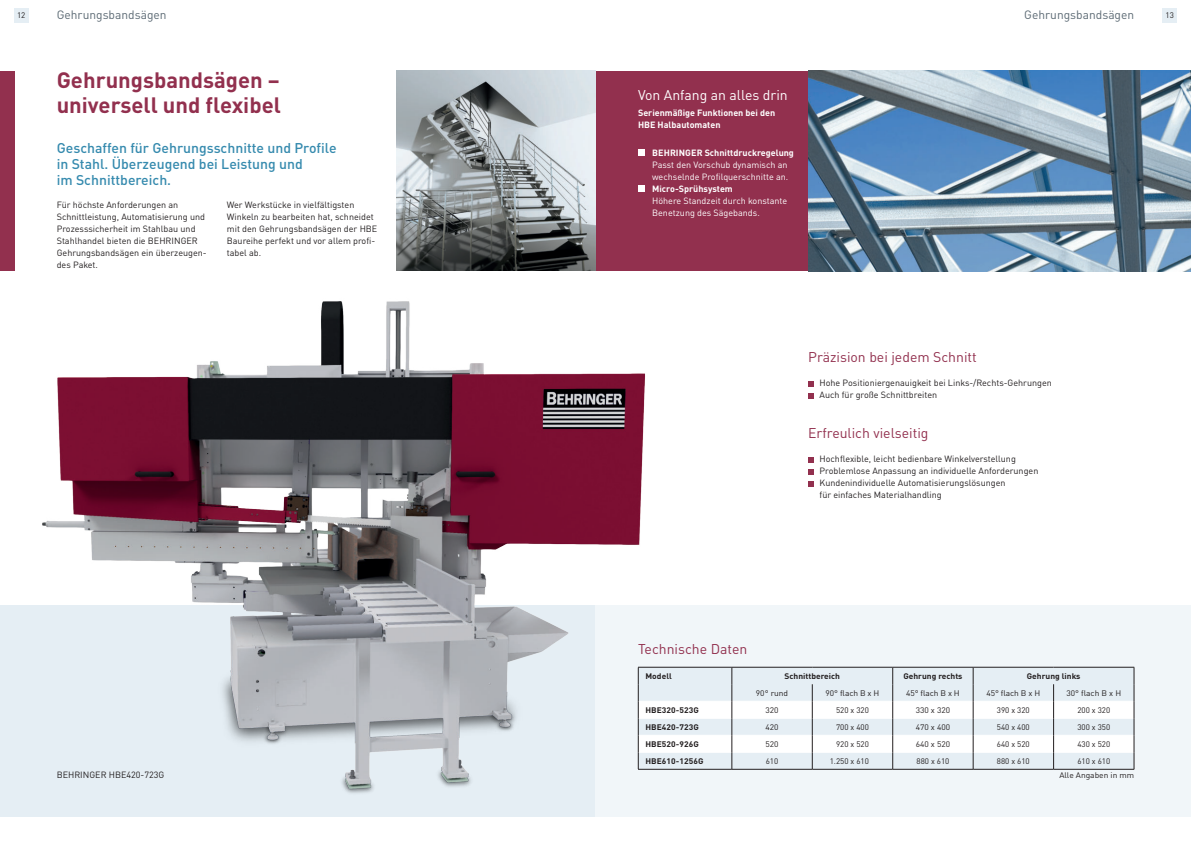
<style>
.page{position:relative;width:1191px;height:842px;background:#fff}
.page>*{position:absolute;margin:0;border:0;box-sizing:border-box;transform-origin:0 0}
.t1{font:700 22px/25px "DIN Pro";color:#92304e}
.t2{font:500 14px/16px "DIN Pro";color:#358aae}
.t3{font:14px "DIN Pro";color:#92304e}
.t4{font:14px "DIN Pro";color:#fff}
.t5{font:12px "DIN Pro";color:#5c6a74}
.t6{font:9px/12px "DIN Pro";color:#231f20}
.t7{font:9px/12px "DIN Pro";color:#fff}
.t8{font:700 9px/12px "DIN Pro";color:#fff}
.t9{font:8px/14.6px "DIN Pro";color:#231f20}
.t10{font:700 8px "DIN Pro";letter-spacing:.01em;color:#231f20;scale:1.05 1}
.t11{font:8px "DIN Pro";color:#231f20;scale:1.05 1}
.s1{color:#e5eef4}
</style>
<div class="page">
<div style="left:595px;top:71px;width:213px;height:200px;background:#92304e"></div>
<img style="left:808px;top:71px;width:382px;height:200px">
<div style="left:0;top:605px;width:1191px;height:211px;background:#e5eef4"></div>
<div style="left:595px;top:605px;width:595px;height:211px;background:#f1f6f9"></div>
<div style="left:14px;top:8px;width:14px;height:14px;background:#e5eef4"></div>
<div style="left:1162px;top:8px;width:14px;height:14px;background:#e5eef4"></div>
<div style="left:0;top:71px;width:14px;height:200px;background:#92304e"></div>
<img style="left:42px;top:301px;width:771px;height:492px">
<img style="left:397px;top:71px;width:198px;height:200px">
<svg style="left:638px;top:150px;width:6px;height:6px"></svg>
<svg style="left:638px;top:186px;width:6px;height:6px"></svg>
<svg style="left:808px;top:381px;width:6px;height:5px"></svg>
<svg style="left:808px;top:393px;width:6px;height:5px"></svg>
<svg style="left:808px;top:457px;width:6px;height:5px"></svg>
<svg style="left:808px;top:469px;width:6px;height:5px"></svg>
<svg style="left:808px;top:481px;width:6px;height:5px"></svg>
<hr style="left:638px;top:769px;width:94px;height:1px;background:#231f20">
<svg style="left:638px;top:667px;width:496px;height:102px"></svg>
<hr style="left:732px;top:769px;width:80px;height:1px;background:#231f20">
<hr style="left:812px;top:769px;width:80px;height:1px;background:#231f20">
<hr style="left:892px;top:769px;width:81px;height:1px;background:#231f20">
<hr style="left:973px;top:769px;width:80px;height:1px;background:#231f20">
<hr style="left:1053px;top:769px;width:81px;height:1px;background:#231f20">
<h3 class="t5" style="left:57px;top:9px;width:111px">Gehrungsbandsägen</h3>
<h3 class="t5" style="left:1024px;top:9px;width:111px">Gehrungsbandsägen</h3>
<p class="t9" style="left:17px;top:8px;width:10px">12</p>
<p class="t9" style="left:1165px;top:8px;width:10px">13</p>
<h1 class="t1" style="left:57px;top:68px;width:226px">Gehrungsbandsägen – universell und flexibel</h1>
<h2 class="t2" style="left:57px;top:140px;width:281px">Geschaffen für Gehrungsschnitte und Profile in Stahl. Überzeugend bei Leistung und<br>im Schnittbereich.</h2>
<p class="t6" style="left:57px;top:199px;width:152px">Für höchste Anforderungen an<br>Schnittleistung, Automatisierung und<br>Prozesssicherheit im Stahlbau und<br>Stahlhandel bieten die BEHRINGER<br>Gehrungsbandsägen ein überzeugen&shy;des Paket.</p>
<p class="t6" style="left:227px;top:199px;width:152px">Wer Werkstücke in vielfältigsten<br>Winkeln zu bearbeiten hat, schneidet mit den Gehrungsbandsägen der HBE<br>Baureihe perfekt und vor allem profi&shy;tabel ab.</p>
<p class="t6" style="left:57px;top:769px;width:109px">BEHRINGER HBE420-723G</p>
<h2 class="t4" style="left:638px;top:88px;width:151px">Von Anfang an alles drin</h2>
<p class="t8" style="left:638px;top:107px;width:139px">Serienmäßige Funktionen bei den<br>HBE Halbautomaten</p>
<p class="t8" style="left:652px;top:147px;width:143px">BEHRINGER Schnittdruckregelung</p>
<p class="t7" style="left:652px;top:159px;width:137px">Passt den Vorschub dynamisch an wechselnde Profilquerschnitte an.</p>
<p class="t8" style="left:652px;top:183px;width:82px">Micro-Sprühsystem</p>
<p class="t7" style="left:652px;top:195px;width:137px">Höhere Standzeit durch konstante<br>Benetzung des Sägebands.</p>
<h2 class="t3" style="left:808px;top:350px;width:170px">Präzision bei jedem Schnitt</h2>
<p class="t6" style="left:819px;top:377px;width:234px">Hohe Positioniergenauigkeit bei Links-/Rechts-Gehrungen<br>Auch für große Schnittbreiten</p>
<h2 class="t3" style="left:808px;top:426px;width:122px">Erfreulich vielseitig</h2>
<p class="t6" style="left:819px;top:453px;width:220px">Hochflexible, leicht bedienbare Winkelverstellung Problemlose Anpassung an individuelle Anforderungen Kundenindividuelle Automatisierungslösungen<br>für einfaches Materialhandling</p>
<h2 class="t3" style="left:638px;top:641px;width:111px">Technische Daten</h2>
<p class="t10" style="left:645px;top:672px;width:27px">Modell</p>
<p class="t10" style="left:784px;top:672px;width:54px">Schnittbereich</p>
<p class="t10" style="left:903px;top:672px;width:58px">Gehrung rechts</p>
<p class="t10" style="left:1026px;top:672px;width:52px">Gehrung links</p>
<p class="t11" style="left:756px;top:689px;width:32px">90° rund</p>
<p class="t11" style="left:825px;top:689px;width:53px">90° flach B x H</p>
<p class="t11" style="left:906px;top:689px;width:53px">45° flach B x H</p>
<p class="t11" style="left:986px;top:689px;width:53px">45° flach B x H</p>
<p class="t11" style="left:1066px;top:689px;width:54px">30° flach B x H</p>
<p class="t10" style="left:645px;top:706px;width:53px">HBE320-523G</p>
<p class="t11" style="left:765px;top:706px;width:14px">320</p>
<p class="t9" style="left:836px;top:703px;width:34px">520 x 320</p>
<p class="t11" style="left:915px;top:706px;width:34px">330 x 320</p>
<p class="t9" style="left:997px;top:703px;width:34px">390 x 320</p>
<p class="t9" style="left:1077px;top:703px;width:34px">200 x 320</p>
<p class="t10" style="left:645px;top:723px;width:53px">HBE420-723G</p>
<p class="t11" style="left:765px;top:723px;width:14px">420</p>
<p class="t9" style="left:836px;top:720px;width:34px">700 x 400</p>
<p class="t11" style="left:915px;top:723px;width:34px">470 x 400</p>
<p class="t9" style="left:997px;top:720px;width:34px">540 x 400</p>
<p class="t9" style="left:1077px;top:720px;width:34px">300 x 350</p>
<p class="t10" style="left:645px;top:740px;width:53px">HBE520-926G</p>
<p class="t11" style="left:765px;top:740px;width:14px">520</p>
<p class="t9" style="left:836px;top:737px;width:34px">920 x 520</p>
<p class="t11" style="left:915px;top:740px;width:34px">640 x 520</p>
<p class="t9" style="left:997px;top:737px;width:34px">640 x 520</p>
<p class="t9" style="left:1077px;top:737px;width:34px">430 x 520</p>
<p class="t10" style="left:645px;top:757px;width:57px">HBE610-1256G</p>
<p class="t9" style="left:766px;top:754px;width:14px">610</p>
<p class="t9" style="left:829px;top:754px;width:49px">1.250 x 610 <span class="s1">..</span></p>
<p class="t9" style="left:916px;top:754px;width:34px">880 x 610</p>
<p class="t9" style="left:997px;top:754px;width:34px">880 x 610</p>
<p class="t9" style="left:1059px;top:754px;width:76px;text-indent:18px">610 x 610<br>Alle Angaben in mm</p>
</div>
